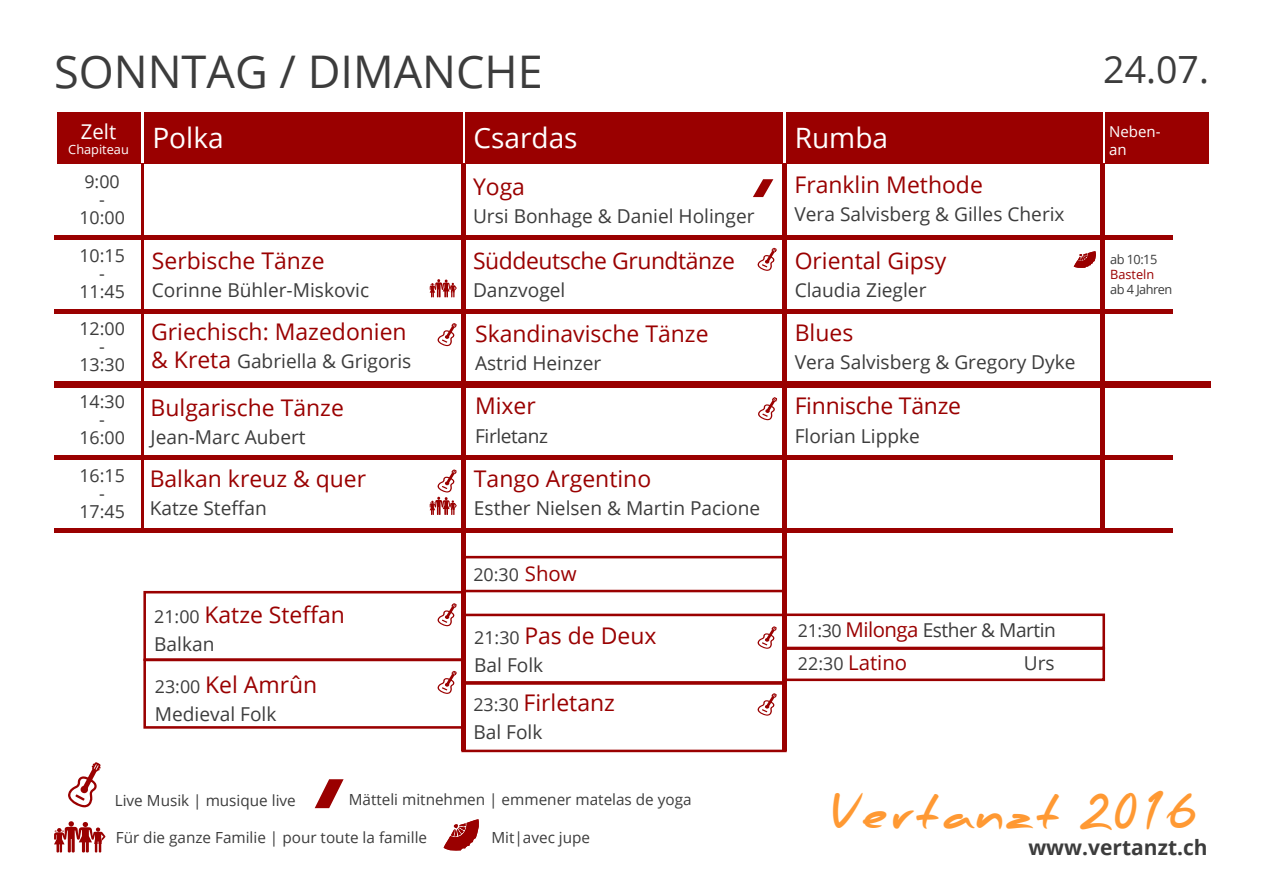
<style>
.page{position:relative;width:1263px;height:893px;background:#fff}
.page>*{position:absolute;margin:0;border:0;box-sizing:border-box;transform-origin:0 0}
.t1{font:45px "Open Sans";color:#3c3c3c}
.t2{font:900 45px "PF Scandal Pro";color:#f93}
.t3{font:37.5px "Open Sans";color:#3c3c3c}
.t4{font:28.05px "Open Sans";color:#fff}
.t5{font:22.95px "Open Sans";color:#9a0000}
.t6{font:22.95px "Open Sans";letter-spacing:-.02em;color:#9a0000}
.t7{font:700 21px "Open Sans";color:#3c3c3c}
.t8{font:20.4px "Open Sans";color:#9a0000}
.t9{font:20.4px "Open Sans";color:#fff}
.t10{font:19.2px "Open Sans";color:#3c3c3c}
.t11{font:19.2px "Open Sans";letter-spacing:-.025em;color:#3c3c3c}
.t12{font:19.2px "Open Sans";letter-spacing:-.02em;color:#3c3c3c}
.t13{font:17.85px "Open Sans";color:#3c3c3c}
.t14{font:15.3px "Open Sans";color:#3c3c3c}
.t15{font:15px/18px "Open Sans";color:#fff}
.t16{font:12.75px "Open Sans";letter-spacing:-.04em;color:#3c3c3c}
.t17{font:12.75px "Open Sans";color:#fff}
.t18{font:12.75px "Open Sans";color:#9a0000}
.s1{font-size:22.95px;color:#9a0000}
.s2{font-size:17.85px;color:#3c3c3c}
.s3{font-size:20.4px;color:#9a0000}
.s4{font-size:17.85px}
</style>
<div class="page">
<div style="left:58px;top:112px;width:83px;height:51px;background:#9a0000"></div>
<div style="left:144px;top:112px;width:318px;height:51px;background:#9a0000"></div>
<div style="left:465px;top:112px;width:318px;height:51px;background:#9a0000"></div>
<div style="left:786px;top:112px;width:316px;height:51px;background:#9a0000"></div>
<div style="left:1105px;top:112px;width:104px;height:51px;background:#9a0000"></div>
<div style="left:54px;top:528px;width:1119px;height:5px;background:#9a0000"></div>
<hr style="left:54px;top:455px;width:1119px;height:4px;background:#9a0000">
<hr style="left:54px;top:310px;width:1119px;height:4px;background:#9a0000">
<hr style="left:141px;top:163px;width:3px;height:366px;background:#9a0000">
<hr style="left:54px;top:235px;width:1119px;height:4px;background:#9a0000">
<div style="left:54px;top:382px;width:1157px;height:6px;background:#9a0000"></div>
<svg style="left:753px;top:179px;width:20px;height:18px"></svg>
<svg style="left:757px;top:248px;width:20px;height:23px"></svg>
<svg style="left:444px;top:819px;width:35px;height:32px"></svg>
<svg style="left:1074px;top:251px;width:22px;height:17px"></svg>
<svg style="left:430px;top:469px;width:27px;height:46px"></svg>
<div style="left:143px;top:591px;width:321px;height:70px;background:#fff;border:3px solid #9a0000"></div>
<div style="left:783px;top:647px;width:322px;height:34px;background:#fff;border:3px solid #9a0000"></div>
<div style="left:782px;top:613px;width:323px;height:36px;background:#fff;border:3px solid #9a0000"></div>
<div style="left:143px;top:659px;width:321px;height:70px;background:#fff;border:3px solid #9a0000"></div>
<div style="left:461px;top:556px;width:326px;height:36px;background:#fff;border:3px solid #9a0000"></div>
<svg style="left:437px;top:603px;width:20px;height:23px"></svg>
<svg style="left:437px;top:671px;width:20px;height:23px"></svg>
<div style="left:461px;top:682px;width:326px;height:70px;background:#fff;border:3px solid #9a0000"></div>
<svg style="left:757px;top:693px;width:20px;height:23px"></svg>
<div style="left:461px;top:614px;width:325px;height:70px;background:#fff;border:3px solid #9a0000"></div>
<svg style="left:757px;top:626px;width:20px;height:23px"></svg>
<svg style="left:437px;top:323px;width:20px;height:23px"></svg>
<svg style="left:758px;top:397px;width:19px;height:23px"></svg>
<hr style="left:783px;top:163px;width:4px;height:588px;background:#9a0000">
<svg style="left:430px;top:279px;width:27px;height:18px"></svg>
<hr style="left:461px;top:163px;width:4px;height:588px;background:#9a0000">
<hr style="left:1101px;top:163px;width:4px;height:366px;background:#9a0000">
<svg style="left:68px;top:762px;width:33px;height:45px"></svg>
<svg style="left:54px;top:821px;width:51px;height:31px"></svg>
<svg style="left:315px;top:779px;width:29px;height:29px"></svg>
<p class="t1" style="left:54px;top:41px;width:490px">SONNTAG / DIMANCHE</p>
<p class="t3" style="left:1103px;top:43px;width:107px">24.07.</p>
<p class="t9" style="left:81px;top:117px;width:37px">Zelt</p>
<p class="t17" style="left:68px;top:141px;width:62px">Chapiteau</p>
<p class="t13" style="left:84px;top:170px;width:37px">9:00</p>
<p class="t13" style="left:99px;top:188px;width:7px">-</p>
<p class="t13" style="left:79px;top:205px;width:47px">10:00</p>
<p class="t13" style="left:79px;top:244px;width:47px">10:15</p>
<p class="t13" style="left:99px;top:261px;width:7px">-</p>
<p class="t13" style="left:79px;top:279px;width:47px">11:45</p>
<p class="t13" style="left:79px;top:316px;width:47px">12:00</p>
<p class="t13" style="left:99px;top:334px;width:7px">-</p>
<p class="t13" style="left:79px;top:352px;width:47px">13:30</p>
<p class="t13" style="left:79px;top:389px;width:47px">14:30</p>
<p class="t13" style="left:99px;top:407px;width:7px">-</p>
<p class="t13" style="left:79px;top:425px;width:47px">16:00</p>
<p class="t13" style="left:79px;top:464px;width:47px">16:15</p>
<p class="t13" style="left:99px;top:481px;width:7px">-</p>
<p class="t13" style="left:79px;top:499px;width:47px">17:45</p>
<p class="t4" style="left:152px;top:119px;width:73px">Polka</p>
<p class="t4" style="left:473px;top:119px;width:106px">Csardas</p>
<p class="t4" style="left:795px;top:119px;width:95px">Rumba</p>
<p class="t5" style="left:152px;top:245px;width:174px">Serbische Tänze</p>
<p class="t10" style="left:152px;top:277px;width:219px">Corinne Bühler-Miskovic</p>
<p class="t5" style="left:151px;top:316px;width:257px">Griechisch: Mazedonien</p>
<p class="t10" style="left:151px;top:348px;width:262px"><span class="s1">&amp; Kreta</span> Gabriella &amp; Grigoris</p>
<p class="t5" style="left:151px;top:392px;width:195px">Bulgarische Tänze</p>
<p class="t10" style="left:151px;top:424px;width:157px">Jean-Marc Aubert</p>
<p class="t5" style="left:150px;top:463px;width:218px">Balkan kreuz &amp; quer</p>
<p class="t10" style="left:150px;top:494px;width:119px">Katze Steffan</p>
<p class="t5" style="left:154px;top:599px;width:192px"><span class="s2">21:00</span> Katze Steffan</p>
<p class="t10" style="left:154px;top:631px;width:62px">Balkan</p>
<p class="t5" style="left:155px;top:669px;width:164px"><span class="s2">23:00</span> Kel Amrûn</p>
<p class="t10" style="left:155px;top:701px;width:123px">Medieval Folk</p>
<p class="t5" style="left:473px;top:171px;width:54px">Yoga</p>
<p class="t10" style="left:473px;top:203px;width:283px">Ursi Bonhage &amp; Daniel Holinger</p>
<p class="t6" style="left:473px;top:245px;width:263px">Süddeutsche Grundtänze</p>
<p class="t10" style="left:473px;top:277px;width:94px">Danzvogel</p>
<p class="t5" style="left:475px;top:318px;width:235px">Skandinavische Tänze</p>
<p class="t10" style="left:475px;top:350px;width:128px">Astrid Heinzer</p>
<p class="t5" style="left:475px;top:390px;width:62px">Mixer</p>
<p class="t12" style="left:475px;top:422px;width:75px">Firletanz</p>
<p class="t5" style="left:474px;top:463px;width:179px">Tango Argentino</p>
<p class="t10" style="left:474px;top:495px;width:288px">Esther Nielsen &amp; Martin Pacione</p>
<p class="t13" style="left:473px;top:562px;width:105px">20:30 <span class="s3">Show</span></p>
<p class="t5" style="left:474px;top:620px;width:184px"><span class="s2">21:30</span> Pas de Deux</p>
<p class="t10" style="left:474px;top:652px;width:71px">Bal Folk</p>
<p class="t5" style="left:473px;top:687px;width:143px"><span class="s2">23:30</span> Firletanz</p>
<p class="t10" style="left:473px;top:719px;width:71px">Bal Folk</p>
<p class="t5" style="left:794px;top:169px;width:190px">Franklin Methode</p>
<p class="t10" style="left:794px;top:201px;width:272px">Vera Salvisberg &amp; Gilles Cherix</p>
<p class="t5" style="left:795px;top:245px;width:153px">Oriental Gipsy</p>
<p class="t10" style="left:795px;top:277px;width:133px">Claudia Ziegler</p>
<p class="t5" style="left:795px;top:317px;width:60px">Blues</p>
<p class="t10" style="left:795px;top:349px;width:282px">Vera Salvisberg &amp; Gregory Dyke</p>
<p class="t5" style="left:795px;top:390px;width:168px">Finnische Tänze</p>
<p class="t10" style="left:795px;top:422px;width:127px">Florian Lippke</p>
<p class="t11" style="left:798px;top:617px;width:259px"><span class="s4">21:30</span> <span class="s3">Milonga</span> Esther &amp; Martin</p>
<p class="t8" style="left:798px;top:649px;width:111px"><span class="s2">22:30</span> Latino</p>
<p class="t10" style="left:1024px;top:650px;width:32px">Urs</p>
<p class="t15" style="left:1109px;top:122px;width:53px">Neben&shy;an</p>
<p class="t16" style="left:1110px;top:250px;width:49px">ab 10:15</p>
<p class="t18" style="left:1110px;top:266px;width:46px">Basteln</p>
<p class="t16" style="left:1110px;top:281px;width:64px">ab 4 Jahren</p>
<p class="t14" style="left:349px;top:789px;width:344px">Mätteli mitnehmen | emmener matelas de yoga</p>
<p class="t14" style="left:116px;top:827px;width:313px">Für die ganze Familie | pour toute la famille</p>
<p class="t14" style="left:115px;top:790px;width:183px">Live Musik | musique live</p>
<p class="t14" style="left:491px;top:827px;width:100px">Mit|avec jupe</p>
<p class="t2" style="left:829px;top:786px;width:369px">Vertanzt 2016</p>
<p class="t7" style="left:1028px;top:833px;width:181px">www.vertanzt.ch</p>
</div>
